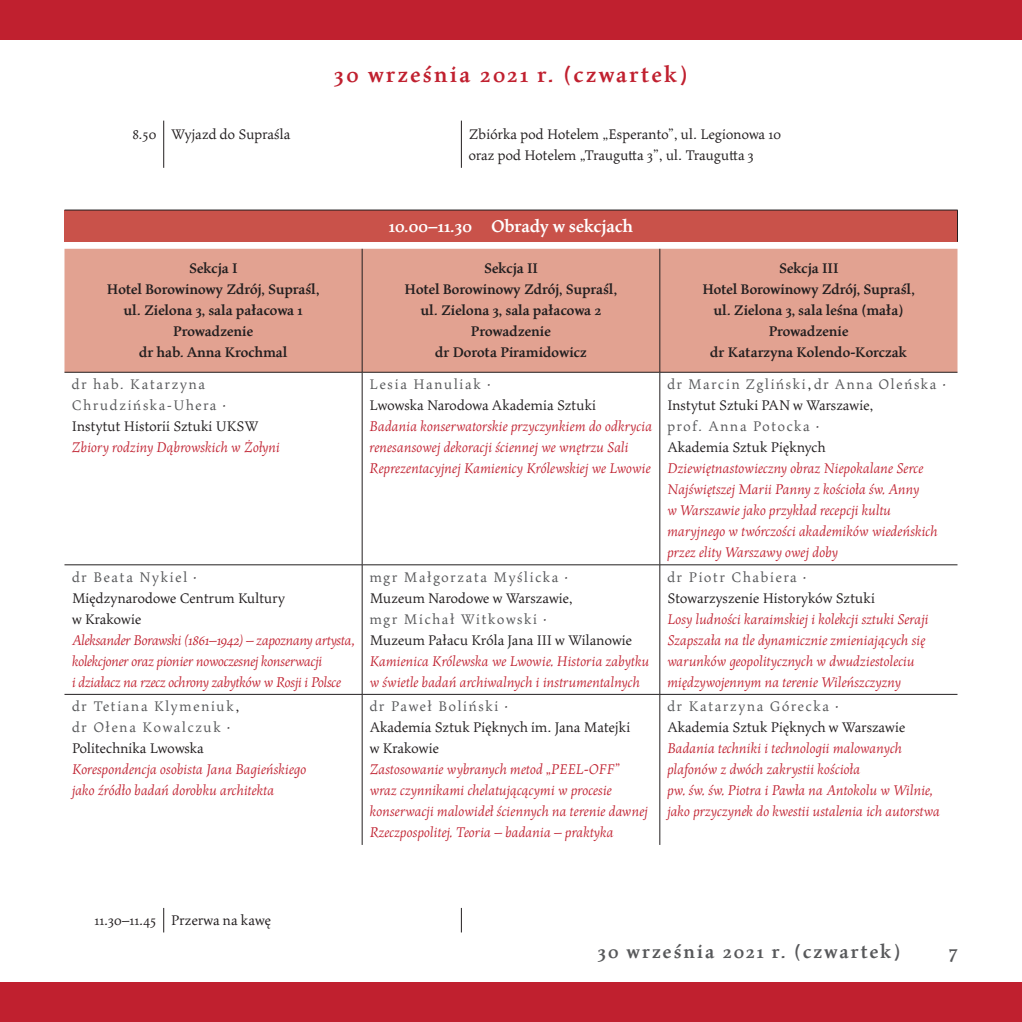
<style>
.page{position:relative;width:1022px;height:1022px;background:#fff}
.page>*{position:absolute;margin:0;border:0;box-sizing:border-box;transform-origin:0 0}
.t1{font:700 24.5px "Maiola";letter-spacing:.1em;color:#c0202f}
.t2{font:700 21px "Maiola";letter-spacing:.1em;color:#57585a}
.t3{font:700 19.25px "Maiola";color:#fff}
.t4{font:italic 15.75px/21px "Maiola";color:#c0202f}
.t5{font:15.75px/21px "Maiola";color:#231f20}
.t6{font:700 15.75px/21px "Maiola";color:#231f20;text-align:center}
.t7{font:italic 15.75px/21px "Maiola";letter-spacing:-.02em;color:#c0202f}
.t8{font:15.75px/21px "Maiola";letter-spacing:.075em;color:#57585a}
.t9{font:15.75px/21px "Maiola";letter-spacing:.095em;color:#57585a}
.s1{color:#231f20}
.s2{color:#57585a}
</style>
<div class="page">
<div style="left:0;top:0;width:15px;height:40px;background:#c0202f"></div>
<div style="left:15px;top:0;width:1007px;height:40px;background:#c0202f"></div>
<div style="left:0;top:982px;width:15px;height:40px;background:#c0202f"></div>
<div style="left:15px;top:982px;width:1007px;height:40px;background:#c0202f"></div>
<hr style="left:163px;top:121px;width:1px;height:47px;background:#231f20">
<hr style="left:461px;top:121px;width:1px;height:47px;background:#231f20">
<div style="left:64px;top:210px;width:893px;height:32px;background:#c9524a"></div>
<hr style="left:64px;top:210px;width:894px;height:1px;background:#231f20">
<hr style="left:957px;top:210px;width:1px;height:32px;background:#231f20">
<svg style="left:64px;top:249px;width:893px;height:123px;background:#dea090"></svg>
<hr style="left:362px;top:249px;width:1px;height:123px;background:#231f20">
<hr style="left:659px;top:249px;width:1px;height:123px;background:#231f20">
<hr style="left:64px;top:372px;width:298px;height:1px;background:#231f20">
<hr style="left:362px;top:372px;width:298px;height:1px;background:#231f20">
<hr style="left:362px;top:372px;width:1px;height:193px;background:#231f20">
<hr style="left:660px;top:372px;width:297px;height:1px;background:#231f20">
<hr style="left:659px;top:372px;width:1px;height:193px;background:#231f20">
<hr style="left:64px;top:564px;width:298px;height:1px;background:#231f20">
<hr style="left:362px;top:564px;width:298px;height:1px;background:#231f20">
<hr style="left:362px;top:565px;width:1px;height:129px;background:#231f20">
<hr style="left:660px;top:564px;width:297px;height:1px;background:#231f20">
<hr style="left:659px;top:565px;width:1px;height:129px;background:#231f20">
<hr style="left:64px;top:694px;width:298px;height:1px;background:#231f20">
<hr style="left:362px;top:694px;width:298px;height:1px;background:#231f20">
<hr style="left:362px;top:695px;width:1px;height:150px;background:#231f20">
<hr style="left:660px;top:694px;width:297px;height:1px;background:#231f20">
<hr style="left:659px;top:695px;width:1px;height:150px;background:#231f20">
<svg style="left:163px;top:908px;width:1px;height:24px"></svg>
<svg style="left:461px;top:908px;width:1px;height:24px"></svg>
<h1 class="t1" style="left:334px;top:57px;width:355px">30 września 2021 r. (czwartek)</h1>
<p class="t5" style="left:133px;top:124px;width:159px">8.50 Wyjazd do Supraśla</p>
<p class="t5" style="left:469px;top:124px;width:314px">Zbiórka pod Hotelem „Esperanto”, ul. Legionowa 10 oraz pod Hotelem „Traugutta 3”, ul. Traugutta 3</p>
<p class="t3" style="left:389px;top:212px;width:246px">10.00–11.30 Obrady w sekcjach</p>
<p class="t6" style="left:107px;top:258px;width:214px">Sekcja I<br>Hotel Borowinowy Zdrój, Supraśl, ul. Zielona 3, sala pałacowa 1<br>Prowadzenie<br>dr hab. Anna Krochmal</p>
<p class="t6" style="left:405px;top:258px;width:214px">Sekcja II<br>Hotel Borowinowy Zdrój, Supraśl, ul. Zielona 3, sala pałacowa 2<br>Prowadzenie<br>dr Dorota Piramidowicz</p>
<p class="t6" style="left:702px;top:257px;width:214px">Sekcja III<br>Hotel Borowinowy Zdrój, Supraśl, ul. Zielona 3, sala leśna (mała)<br>Prowadzenie<br>dr Katarzyna Kolendo‑Korczak</p>
<p class="t8" style="left:72px;top:374px;width:188px">dr hab. Katarzyna<br>Chrudzińska-Uhera <span class="s1">·<br>Instytut Historii Sztuki UKSW</span></p>
<p class="t4" style="left:72px;top:437px;width:210px">Zbiory rodziny Dąbrowskich w Żołyni</p>
<p class="t5" style="left:667px;top:374px;width:280px"><span class="s2">dr Marcin Zgliński</span>, <span class="s2">dr Anna Oleńska</span> ·<br>Instytut Sztuki PAN w Warszawie,<br><span class="s2">prof. Anna Potocka</span> ·<br>Akademia Sztuk Pięknych</p>
<p class="t4" style="left:667px;top:458px;width:272px">Dziewiętnastowieczny obraz Niepokalane Serce Najświętszej Marii Panny z kościoła św. Anny<br>w Warszawie jako przykład recepcji kultu maryjnego w twórczości akademików wiedeńskich przez elity Warszawy owej doby</p>
<p class="t5" style="left:370px;top:374px;width:228px"><span class="s2">Lesia Hanuliak</span> ·<br>Lwowska Narodowa Akademia Sztuki</p>
<p class="t4" style="left:370px;top:416px;width:284px">Badania konserwatorskie przyczynkiem do odkrycia renesansowej dekoracji ściennej we wnętrzu Sali<br>Reprezentacyjnej Kamienicy Królewskiej we Lwowie</p>
<p class="t5" style="left:72px;top:566px;width:215px"><span class="s2">dr Beata Nykiel</span> ·<br>Międzynarodowe Centrum Kultury w Krakowie</p>
<p class="t7" style="left:72px;top:629px;width:284px">Aleksander Borawski (1861–1942) – zapoznany artysta, kolekcjoner oraz pionier nowoczesnej konserwacji<br>i działacz na rzecz ochrony zabytków w Rosji i Polsce</p>
<p class="t9" style="left:72px;top:696px;width:169px">dr Tetiana Klymeniuk<span class="s1">, </span>dr Ołena Kowalczuk <span class="s1">·<br>Politechnika Lwowska</span></p>
<p class="t4" style="left:72px;top:759px;width:236px">Korespondencja osobista Jana Bagieńskiego jako źródło badań dorobku architekta</p>
<p class="t5" style="left:370px;top:566px;width:264px"><span class="s2">mgr Małgorzata Myślicka</span> ·<br>Muzeum Narodowe w Warszawie,<br><span class="s2">mgr Michał Witkowski</span> ·<br>Muzeum Pałacu Króla Jana III w Wilanowie</p>
<p class="t4" style="left:370px;top:650px;width:281px">Kamienica Królewska we Lwowie. Historia zabytku w świetle badań archiwalnych i instrumentalnych</p>
<p class="t5" style="left:370px;top:696px;width:262px"><span class="s2">dr Paweł Boliński</span> ·<br>Akademia Sztuk Pięknych im. Jana Matejki w Krakowie</p>
<p class="t4" style="left:370px;top:759px;width:280px">Zastosowanie wybranych metod „PEEL-OFF” wraz czynnikami chelatującącymi w procesie konserwacji malowideł ściennych na terenie dawnej Rzeczpospolitej. Teoria – badania – praktyka</p>
<p class="t5" style="left:667px;top:566px;width:209px"><span class="s2">dr Piotr Chabiera</span> ·<br>Stowarzyszenie Historyków Sztuki</p>
<p class="t4" style="left:667px;top:608px;width:263px">Losy ludności karaimskiej i kolekcji sztuki Seraji Szapszała na tle dynamicznie zmieniających się warunków geopolitycznych w dwudziestoleciu międzywojennym na terenie Wileńszczyzny</p>
<p class="t5" style="left:667px;top:695px;width:240px"><span class="s2">dr Katarzyna Górecka</span> ·<br>Akademia Sztuk Pięknych w Warszawie</p>
<p class="t4" style="left:667px;top:738px;width:274px">Badania techniki i technologii malowanych plafonów z dwóch zakrystii kościoła<br>pw. św. św. Piotra i Pawła na Antokolu w Wilnie, jako przyczynek do kwestii ustalenia ich autorstwa</p>
<p class="t5" style="left:95px;top:909px;width:178px">11.30–11.45 Przerwa na kawę</p>
<h2 class="t2" style="left:598px;top:936px;width:304px">30 września 2021 r. (czwartek)</h2>
<h2 class="t2" style="left:949px;top:936px;width:10px">7</h2>
</div>
